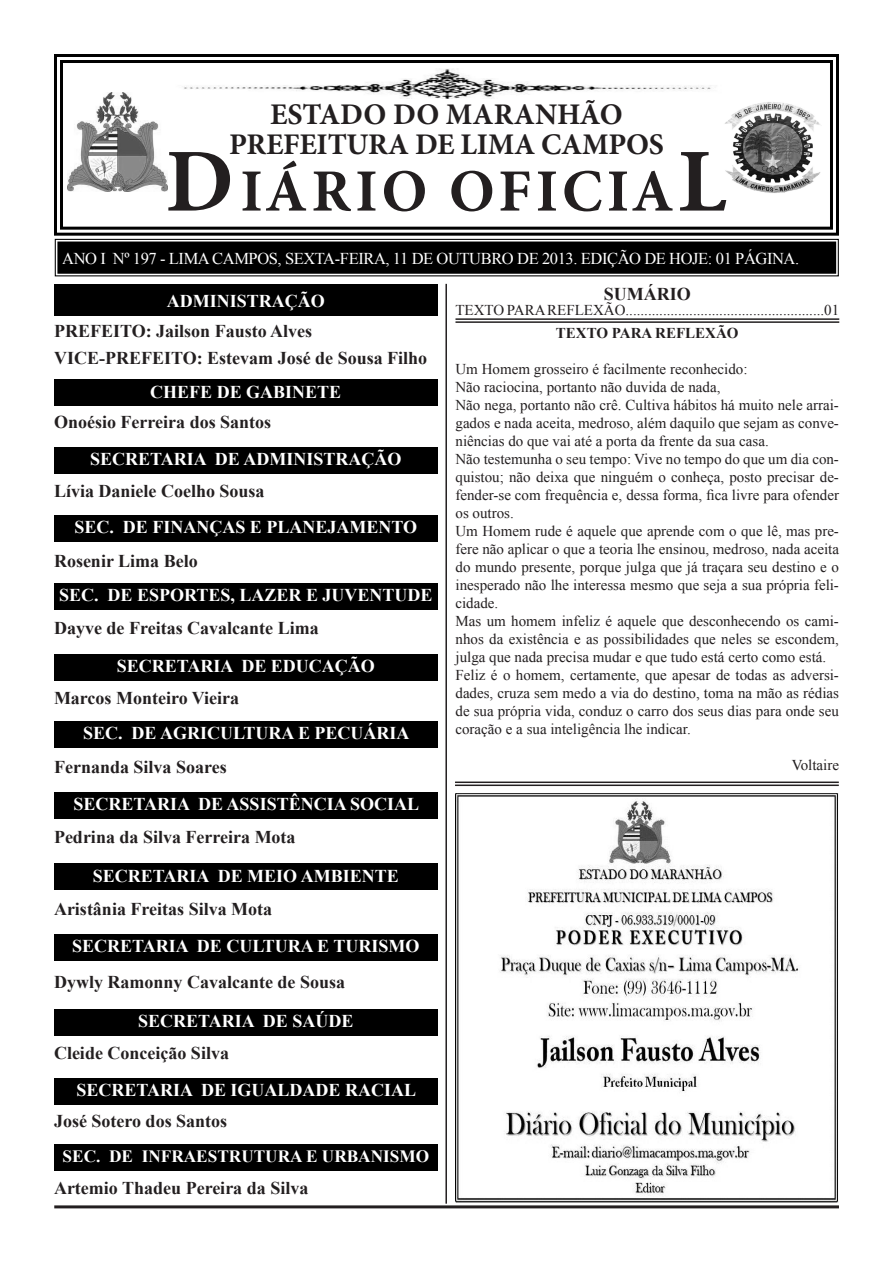
<style>
.page{position:relative;width:893px;height:1263px;background:#fff}
.page>*{position:absolute;margin:0;border:0;box-sizing:border-box;transform-origin:0 0}
.t1{font:700 60px "Minion Pro";letter-spacing:.06em;color:#231f20}
.t2{font:700 30px "Minion Pro";letter-spacing:-.01em;color:#231f20}
.t3{font:700 18px "Times New Roman";color:#231f20}
.t4{font:700 18px "Times New Roman";color:#fff}
.t5{font:700 17.25px "Times New Roman";color:#fff}
.t6{font:16.5px "Times New Roman";letter-spacing:-.025em;color:#fff}
.t7{font:15px/18px "Times New Roman";color:#231f20;text-align:justify}
.t8{font:700 15px "Times New Roman";color:#231f20}
.s1{font-size:90px}
</style>
<div class="page">
<svg style="left:54px;top:54px;width:785px;height:182px"></svg>
<div style="left:60px;top:60px;width:773px;height:170px;border:3px solid #000"></div>
<svg style="left:54px;top:238px;width:785px;height:39px;background:#242424"></svg>
<div style="left:57px;top:241px;width:779px;height:33px;border:2px solid #000"></div>
<div style="left:61px;top:245px;width:771px;height:25px;border:1px solid #000"></div>
<div style="left:54px;top:284px;width:383px;height:31px;background:#000"></div>
<div style="left:54px;top:379px;width:384px;height:27px;background:#000"></div>
<div style="left:54px;top:447px;width:383px;height:27px;background:#000"></div>
<div style="left:54px;top:515px;width:384px;height:27px;background:#000"></div>
<div style="left:54px;top:583px;width:384px;height:27px;background:#000"></div>
<div style="left:54px;top:654px;width:384px;height:27px;background:#000"></div>
<div style="left:54px;top:721px;width:384px;height:27px;background:#000"></div>
<div style="left:54px;top:792px;width:384px;height:27px;background:#000"></div>
<div style="left:54px;top:863px;width:384px;height:27px;background:#000"></div>
<div style="left:54px;top:934px;width:383px;height:27px;background:#000"></div>
<div style="left:54px;top:1009px;width:384px;height:27px;background:#000"></div>
<div style="left:54px;top:1078px;width:384px;height:26px;background:#000"></div>
<div style="left:54px;top:1144px;width:384px;height:27px;background:#000"></div>
<img style="left:717px;top:97px;width:108px;height:103px">
<hr style="left:54px;top:1205px;width:785px;height:3px;background:#231f20">
<img style="left:67px;top:93px;width:101px;height:98px">
<img style="left:170px;top:69px;width:552px;height:30px">
<hr style="left:455px;top:318px;width:384px;height:2px;background:#231f20">
<hr style="left:455px;top:321px;width:384px;height:2px;background:#231f20">
<hr style="left:445px;top:284px;width:2px;height:920px;background:#231f20">
<hr style="left:455px;top:781px;width:384px;height:2px;background:#231f20">
<hr style="left:455px;top:784px;width:384px;height:2px;background:#231f20">
<img style="left:455px;top:793px;width:384px;height:409px">
<p class="t2" style="left:270px;top:93px;width:354px">ESTADO DO MARANHÃO</p>
<p class="t2" style="left:229px;top:123px;width:436px">PREFEITURA DE LIMA CAMPOS</p>
<p class="t1" style="left:165px;top:149px;width:563px"><span class="s1">D</span>IÁRIO OFICIA<span class="s1">L</span></p>
<p class="t6" style="left:62px;top:247px;width:738px">ANO I Nº 197 - LIMA CAMPOS, SEXTA-FEIRA, 11 DE OUTUBRO DE 2013. EDIÇÃO DE HOJE: 01 PÁGINA.</p>
<p class="t4" style="left:167px;top:288px;width:159px">ADMINISTRAÇÃO</p>
<p class="t3" style="left:54px;top:319px;width:260px">PREFEITO: Jailson Fausto Alves</p>
<p class="t3" style="left:54px;top:346px;width:375px">VICE-PREFEITO: Estevam José de Sousa Filho</p>
<p class="t4" style="left:150px;top:380px;width:193px">CHEFE DE GABINETE</p>
<p class="t3" style="left:604px;top:281px;width:88px">SUMÁRIO</p>
<p class="t7" style="left:455px;top:301px;width:385px">TEXTO PARA REFLEXÃO.....................................................01</p>
<p class="t8" style="left:556px;top:323px;width:184px">TEXTO PARA REFLEXÃO</p>
<p class="t7" style="left:455px;top:360px;width:294px">Um Homem grosseiro é facilmente reconhecido:</p>
<p class="t7" style="left:455px;top:378px;width:266px">Não raciocina, portanto não duvida de nada,</p>
<p class="t7" style="left:455px;top:396px;width:385px">Não nega, portanto não crê. Cultiva hábitos há muito nele arrai&shy;gados e nada aceita, medroso, além daquilo que sejam as conve&shy;niências do que vai até a porta da frente da sua casa.</p>
<p class="t7" style="left:455px;top:450px;width:385px">Não testemunha o seu tempo: Vive no tempo do que um dia con&shy;quistou; não deixa que ninguém o conheça, posto precisar de&shy;fender-se com frequência e, dessa forma, fica livre para ofender os outros.</p>
<p class="t7" style="left:455px;top:522px;width:385px">Um Homem rude é aquele que aprende com o que lê, mas pre&shy;fere não aplicar o que a teoria lhe ensinou, medroso, nada aceita do mundo presente, porque julga que já traçara seu destino e o inesperado não lhe interessa mesmo que seja a sua própria feli&shy;cidade.</p>
<p class="t7" style="left:455px;top:612px;width:385px">Mas um homem infeliz é aquele que desconhecendo os cami&shy;nhos da existência e as possibilidades que neles se escondem, julga que nada precisa mudar e que tudo está certo como está.</p>
<p class="t7" style="left:455px;top:666px;width:385px">Feliz é o homem, certamente, que apesar de todas as adversi&shy;dades, cruza sem medo a via do destino, toma na mão as rédias de sua própria vida, conduz o carro dos seus dias para onde seu coração e a sua inteligência lhe indicar.</p>
<p class="t7" style="left:792px;top:756px;width:49px">Voltaire</p>
<p class="t3" style="left:54px;top:410px;width:219px">Onoésio Ferreira dos Santos</p>
<p class="t4" style="left:90px;top:446px;width:313px">SECRETARIA DE ADMINISTRAÇÃO</p>
<p class="t3" style="left:54px;top:478px;width:212px">Lívia Daniele Coelho Sousa</p>
<p class="t4" style="left:74px;top:515px;width:344px">SEC. DE FINANÇAS E PLANEJAMENTO</p>
<p class="t3" style="left:54px;top:548px;width:145px">Rosenir Lima Belo</p>
<p class="t4" style="left:59px;top:583px;width:375px">SEC. DE ESPORTES, LAZER E JUVENTUDE</p>
<p class="t3" style="left:54px;top:616px;width:266px">Dayve de Freitas Cavalcante Lima</p>
<p class="t4" style="left:117px;top:653px;width:260px">SECRETARIA DE EDUCAÇÃO</p>
<p class="t3" style="left:54px;top:685px;width:187px">Marcos Monteiro Vieira</p>
<p class="t4" style="left:83px;top:721px;width:328px">SEC. DE AGRICULTURA E PECUÁRIA</p>
<p class="t3" style="left:54px;top:755px;width:174px">Fernanda Silva Soares</p>
<p class="t4" style="left:73px;top:792px;width:347px">SECRETARIA DE ASSISTÊNCIA SOCIAL</p>
<p class="t3" style="left:54px;top:824px;width:243px">Pedrina da Silva Ferreira Mota</p>
<p class="t4" style="left:93px;top:863px;width:307px">SECRETARIA DE MEIO AMBIENTE</p>
<p class="t3" style="left:54px;top:897px;width:220px">Aristânia Freitas Silva Mota</p>
<p class="t4" style="left:72px;top:934px;width:349px">SECRETARIA DE CULTURA E TURISMO</p>
<p class="t3" style="left:54px;top:970px;width:293px">Dywly Ramonny Cavalcante de Sousa</p>
<p class="t4" style="left:138px;top:1009px;width:217px">SECRETARIA DE SAÚDE</p>
<p class="t3" style="left:54px;top:1040px;width:176px">Cleide Conceição Silva</p>
<p class="t4" style="left:76px;top:1077px;width:341px">SECRETARIA DE IGUALDADE RACIAL</p>
<p class="t3" style="left:54px;top:1108px;width:175px">José Sotero dos Santos</p>
<p class="t5" style="left:63px;top:1144px;width:368px">SEC. DE INFRAESTRUTURA E URBANISMO</p>
<p class="t3" style="left:54px;top:1176px;width:256px">Artemio Thadeu Pereira da Silva</p>
</div>
